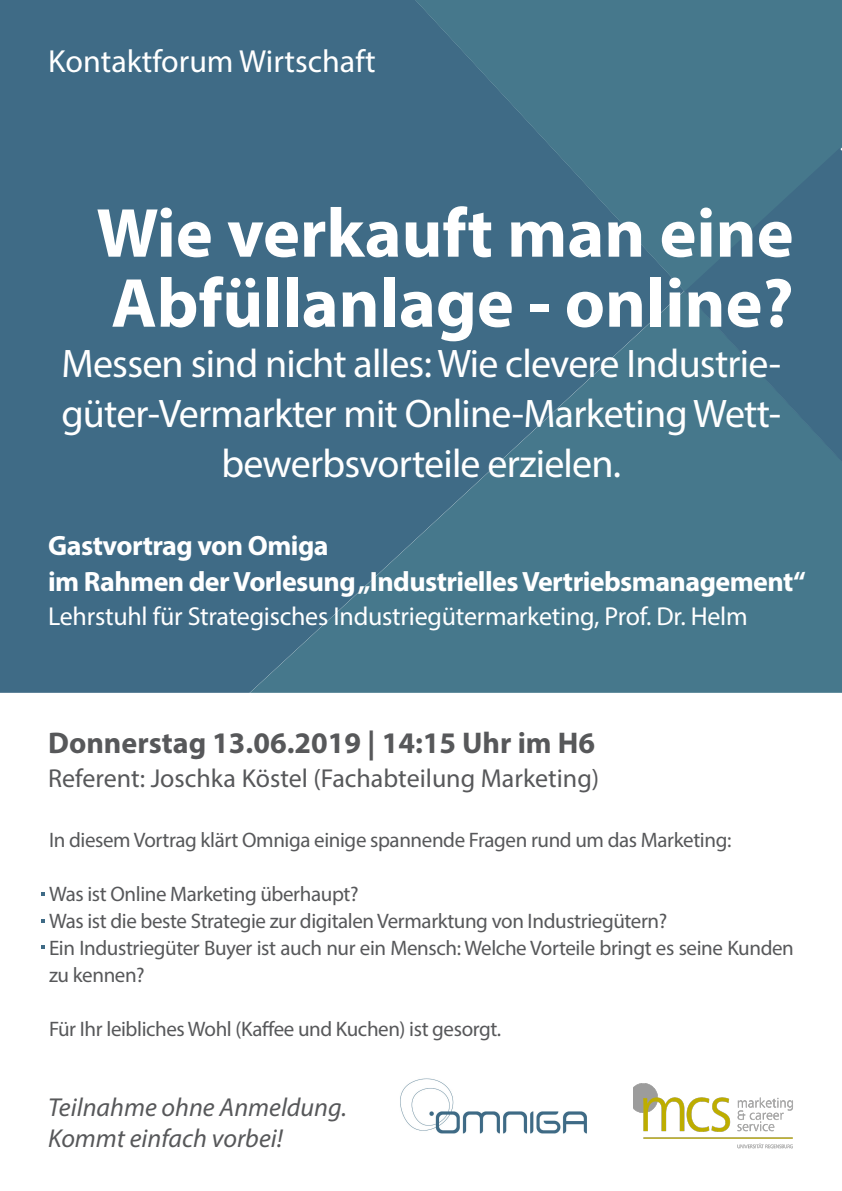
<style>
.page{position:relative;width:842px;height:1191px;background:#fff}
.page>*{position:absolute;margin:0;border:0;box-sizing:border-box;transform-origin:0 0}
.t1{font:700 70px/70px "Myriad Pro";color:#fff}
.t2{font:40px/50px "Myriad Pro";letter-spacing:-.02em;color:#fff;text-align:center}
.t3{font:32px "Myriad Pro";color:#fff}
.t4{font:700 30px "Myriad Pro";color:#57585a}
.t5{font:700 28px "Myriad Pro";letter-spacing:-.02em;color:#fff}
.t6{font:26px "Myriad Pro";letter-spacing:-.01em;color:#fff}
.t7{font:26px "Myriad Pro";color:#57585a}
.t8{font:italic 26px "Myriad Pro";color:#57585a}
.t9{font:21px/27px "Myriad Pro";letter-spacing:-.02em;color:#57585a}
</style>
<div class="page">
<div style="left:0;top:0;width:415px;height:693px;background:#3f6b86"></div>
<svg style="left:248px;top:291px;width:594px;height:402px;background:#437289"></svg>
<svg style="left:415px;top:0;width:427px;height:292px;background:#437389"></svg>
<svg style="left:684px;top:148px;width:158px;height:314px;background:#427189"></svg>
<img style="left:633px;top:1083px;width:160px;height:66px">
<img style="left:400px;top:1078px;width:187px;height:56px">
<svg style="left:41px;top:892px;width:4px;height:4px"></svg>
<svg style="left:41px;top:919px;width:4px;height:3px"></svg>
<svg style="left:41px;top:945px;width:4px;height:3px"></svg>
<p class="t3" style="left:48px;top:42px;width:329px">Kontaktforum Wirtschaft</p>
<p class="t1" style="left:96px;top:196px;width:699px">Wie verkauft man eine<br>Abfüllanlage - online?</p>
<p class="t2" style="left:61px;top:338px;width:721px">Messen sind nicht alles: Wie clevere Industrie&shy;güter-Vermarkter mit Online-Marketing Wett&shy;bewerbsvorteile erzielen.</p>
<p class="t5" style="left:48px;top:527px;width:282px">Gastvortrag von Omiga</p>
<p class="t5" style="left:48px;top:563px;width:759px">im Rahmen der Vorlesung „Industrielles Vertriebsmanagement“</p>
<p class="t6" style="left:48px;top:600px;width:701px">Lehrstuhl für Strategisches Industriegütermarketing, Prof. Dr. Helm</p>
<p class="t4" style="left:48px;top:723px;width:548px">Donnerstag 13.06.2019 | 14:15 Uhr im H6</p>
<p class="t7" style="left:48px;top:762px;width:553px">Referent: Joschka Köstel (Fachabteilung Marketing)</p>
<p class="t9" style="left:49px;top:825px;width:684px">In diesem Vortrag klärt Omniga einige spannende Fragen rund um das Marketing:</p>
<p class="t9" style="left:49px;top:879px;width:311px">Was ist Online Marketing überhaupt?</p>
<p class="t9" style="left:49px;top:906px;width:620px">Was ist die beste Strategie zur digitalen Vermarktung von Industriegütern?</p>
<p class="t9" style="left:49px;top:933px;width:746px">Ein Industriegüter Buyer ist auch nur ein Mensch: Welche Vorteile bringt es seine Kunden zu kennen?</p>
<p class="t9" style="left:49px;top:1014px;width:454px">Für Ihr leibliches Wohl (Kaffee und Kuchen) ist gesorgt.</p>
<p class="t8" style="left:48px;top:1091px;width:300px">Teilnahme ohne Anmeldung.</p>
<p class="t8" style="left:48px;top:1122px;width:236px">Kommt einfach vorbei!</p>
</div>
